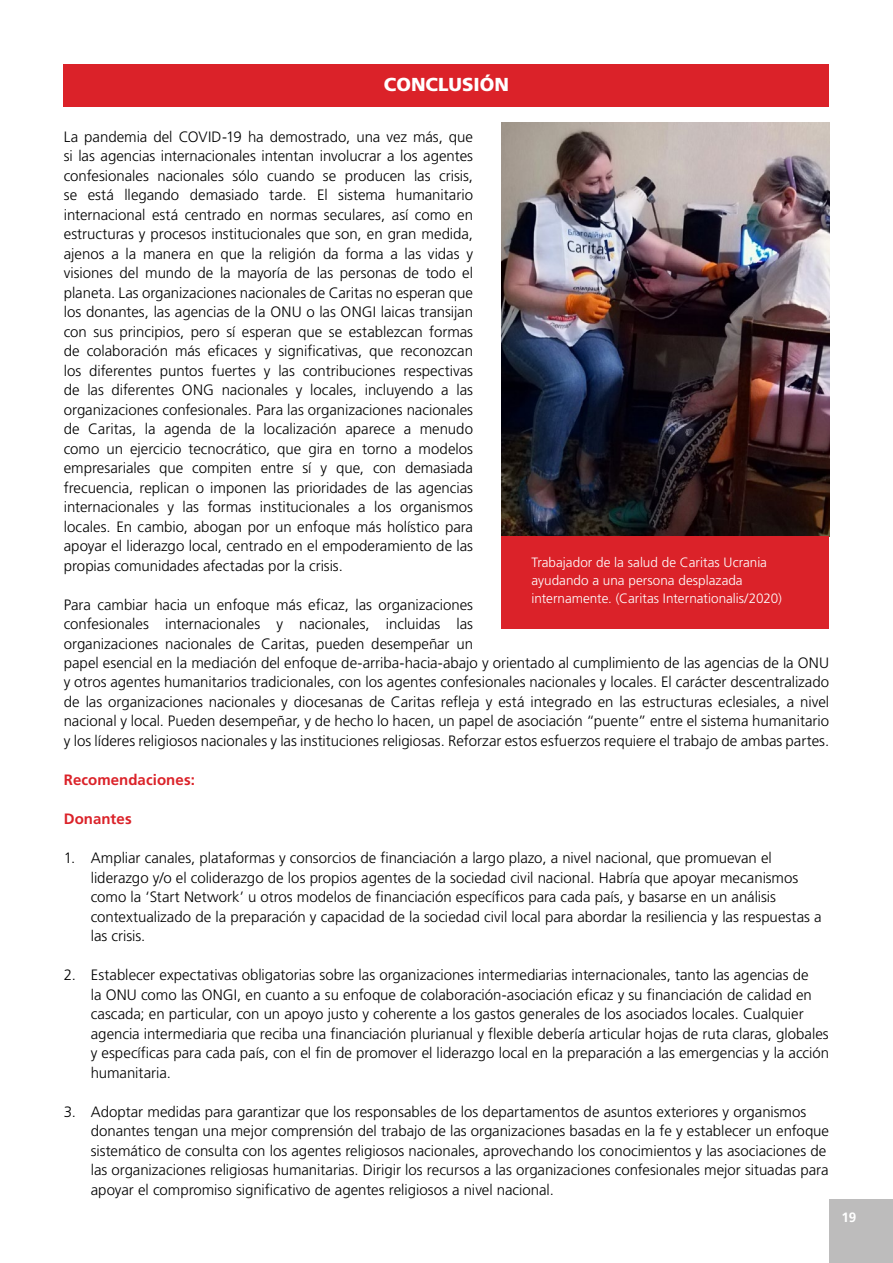
<style>
.page{position:relative;width:893px;height:1263px;background:#fff}
.page>*{position:absolute;margin:0;border:0;box-sizing:border-box;transform-origin:0 0}
.t1{font:18.75px "Frutiger LT 75 Blk";color:#fff}
.t2{font:15px/19.5px "Frutiger LT 45 Lt";color:#000;text-align:justify}
.t3{font:15px "Frutiger LT 65 Bd";letter-spacing:.005em;color:#db2229}
.t4{font:13.5px/18px "Frutiger LT 45 Lt";color:#fff}
.t5{font:13.5px "Frutiger LT 65 Bd";color:#fff}
</style>
<div class="page">
<div style="left:64px;top:64px;width:765px;height:42px;background:#db2229"></div>
<img style="left:502px;top:122px;width:327px;height:414px">
<div style="left:829px;top:1199px;width:64px;height:64px;background:#bdbcbc"></div>
<div style="left:502px;top:536px;width:327px;height:93px;background:#db2229"></div>
<p class="t1" style="left:384px;top:74px;width:127px">CONCLUSIÓN</p>
<p class="t2" style="left:64px;top:127px;width:411px">La pandemia del COVID-19 ha demostrado, una vez más, que si las agencias internacionales intentan involucrar a los agentes confesionales nacionales sólo cuando se producen las crisis, se está llegando demasiado tarde. El sistema humanitario internacional está centrado en normas seculares, así como en estructuras y procesos institucionales que son, en gran medida, ajenos a la manera en que la religión da forma a las vidas y visiones del mundo de la mayoría de las personas de todo el planeta. Las organizaciones nacionales de Caritas no esperan que los donantes, las agencias de la ONU o las ONGI laicas transijan con sus principios, pero sí esperan que se establezcan formas de colaboración más eficaces y significativas, que reconozcan los diferentes puntos fuertes y las contribuciones respectivas de las diferentes ONG nacionales y locales, incluyendo a las organizaciones confesionales. Para las organizaciones nacionales de Caritas, la agenda de la localización aparece a menudo como un ejercicio tecnocrático, que gira en torno a modelos empresariales que compiten entre sí y que, con demasiada frecuencia, replican o imponen las prioridades de las agencias internacionales y las formas institucionales a los organismos locales. En cambio, abogan por un enfoque más holístico para apoyar el liderazgo local, centrado en el empoderamiento de las propias comunidades afectadas por la crisis.</p>
<p class="t2" style="left:64px;top:595px;width:411px">Para cambiar hacia un enfoque más eficaz, las organizaciones confesionales internacionales y nacionales, incluidas las organizaciones nacionales de Caritas, pueden desempeñar un</p>
<p class="t4" style="left:531px;top:553px;width:252px">Trabajador de la salud de Caritas Ucrania ayudando a una persona desplazada internamente. (Caritas Internationalis/2020)</p>
<p class="t2" style="left:64px;top:653px;width:767px">papel esencial en la mediación del enfoque de-arriba-hacia-abajo y orientado al cumplimiento de las agencias de la ONU y otros agentes humanitarios tradicionales, con los agentes confesionales nacionales y locales. El carácter descentralizado de las organizaciones nacionales y diocesanas de Caritas refleja y está integrado en las estructuras eclesiales, a nivel nacional y local. Pueden desempeñar, y de hecho lo hacen, un papel de asociación “puente” entre el sistema humanitario y los líderes religiosos nacionales y las instituciones religiosas. Reforzar estos esfuerzos requiere el trabajo de ambas partes.</p>
<p class="t3" style="left:64px;top:771px;width:133px">Recomendaciones:</p>
<p class="t3" style="left:64px;top:810px;width:69px">Donantes</p>
<p class="t2" style="left:91px;top:849px;width:732px;text-align:left;text-indent:-27px">1. Ampliar canales, plataformas y consorcios de financiación a largo plazo, a nivel nacional, que promuevan el liderazgo y/o el coliderazgo de los propios agentes de la sociedad civil nacional. Habría que apoyar mecanismos como la ‘Start Network’ u otros modelos de financiación específicos para cada país, y basarse en un análisis contextualizado de la preparación y capacidad de la sociedad civil local para abordar la resiliencia y las respuestas a las crisis.</p>
<p class="t2" style="left:91px;top:966px;width:740px;text-align:left;text-indent:-27px">2. Establecer expectativas obligatorias sobre las organizaciones intermediarias internacionales, tanto las agencias de<br>la ONU como las ONGI, en cuanto a su enfoque de colaboración-asociación eficaz y su financiación de calidad en cascada; en particular, con un apoyo justo y coherente a los gastos generales de los asociados locales. Cualquier agencia intermediaria que reciba una financiación plurianual y flexible debería articular hojas de ruta claras, globales y específicas para cada país, con el fin de promover el liderazgo local en la preparación a las emergencias y la acción humanitaria.</p>
<p class="t2" style="left:91px;top:1102px;width:740px;text-align:left;text-indent:-27px">3. Adoptar medidas para garantizar que los responsables de los departamentos de asuntos exteriores y organismos donantes tengan una mejor comprensión del trabajo de las organizaciones basadas en la fe y establecer un enfoque sistemático de consulta con los agentes religiosos nacionales, aprovechando los conocimientos y las asociaciones de las organizaciones religiosas humanitarias. Dirigir los recursos a las organizaciones confesionales mejor situadas para apoyar el compromiso significativo de agentes religiosos a nivel nacional.</p>
<p class="t5" style="left:841px;top:1209px;width:16px">19</p>
</div>
